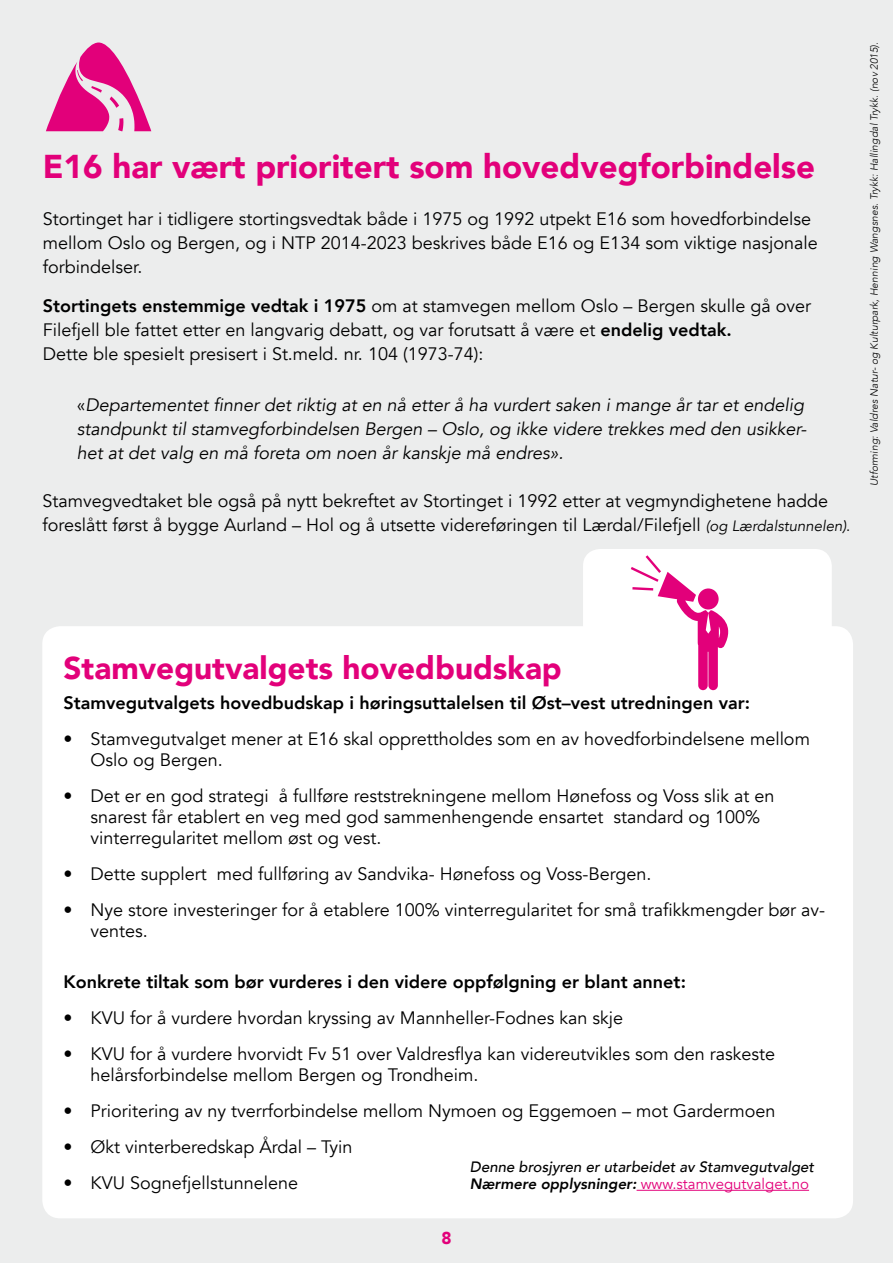
<style>
.page{position:relative;width:893px;height:1263px;background:#eceded}
.page>*{position:absolute;margin:0;border:0;box-sizing:border-box;transform-origin:0 0}
.t1{font:900 33px "Avenir";color:#e2007a}
.t2{font:900 31.5px "Avenir";color:#e2007a}
.t3{font:18px/24px "Avenir";color:#000}
.t4{font:italic 18px/24px "Avenir";color:#000}
.t5{font:800 18px "Avenir";color:#000}
.t6{font:900 17.1px "Avenir";color:#e2007a}
.t7{font:italic 500 15px/17.2px "Avenir";color:#000}
.t8{font:italic 300 10.5px "Avenir";color:#000}
.s1{font-weight:800}
.s2{font-style:normal}
.s3{font-style:italic;font-size:15px}
.s4{font-size:15px}
.s5{font-weight:400;font-style:normal;color:#e2007a}
</style>
<div class="page">
<div style="left:583px;top:549px;width:249px;height:137px;background:#fff;border-radius:17px"></div>
<svg style="left:46px;top:43px;width:105px;height:88px"></svg>
<div style="left:42px;top:626px;width:811px;height:592px;background:#fff;border-radius:18px"></div>
<svg style="left:631px;top:555px;width:98px;height:135px"></svg>
<hr style="left:637px;top:1190px;width:172px;height:1px;background:#e2007a">
<h1 class="t1" style="left:43px;top:139px;width:774px">E16 har vært prioritert som hovedvegforbindelse</h1>
<p class="t3" style="left:43px;top:207px;width:776px">Stortinget har i tidligere stortingsvedtak både i 1975 og 1992 utpekt E16 som hovedforbindelse mellom Oslo og Bergen, og i NTP 2014-2023 beskrives både E16 og E134 som viktige nasjonale forbindelser.</p>
<p class="t3" style="left:43px;top:294px;width:770px"><span class="s1">Stortingets enstemmige vedtak i 1975</span> om at stamvegen mellom Oslo – Bergen skulle gå over<br>Filefjell ble fattet etter en langvarig debatt, og var forutsatt å være et <span class="s1">endelig vedtak.<br></span>Dette ble spesielt presisert i St.meld. nr. 104 (1973-74):</p>
<p class="t4" style="left:77px;top:393px;width:731px"><span class="s2">«</span>Departementet finner det riktig at en nå etter å ha vurdert saken i mange år tar et endelig standpunkt til stamvegforbindelsen Bergen – Oslo, og ikke videre trekkes med den usikker&shy;het at det valg en må foreta om noen år kanskje må endres».</p>
<p class="t3" style="left:43px;top:489px;width:809px">Stamvegvedtaket ble også på nytt bekreftet av Stortinget i 1992 etter at vegmyndighetene hadde foreslått først å bygge Aurland – Hol og å utsette videreføringen til Lærdal/Filefjell <span class="s3">(og Lærdalstunnelen)</span><span class="s4">.</span></p>
<p class="t8" style="left:868px;top:486px;width:445px;rotate:-90deg">Utforming: Valdres Natur- og Kulturpark, Henning Wangsnes. Trykk: Hallingdal Trykk. (nov 2015).</p>
<h2 class="t2" style="left:64px;top:641px;width:500px">Stamvegutvalgets hovedbudskap</h2>
<p class="t5" style="left:64px;top:689px;width:688px">Stamvegutvalgets hovedbudskap i høringsuttalelsen til Øst–vest utredningen var:</p>
<p class="t3" style="left:91px;top:728px;width:721px;line-height:21px;text-indent:-27px">• Stamvegutvalget mener at E16 skal opprettholdes som en av hovedforbindelsene mellom<br>Oslo og Bergen.</p>
<p class="t3" style="left:91px;top:786px;width:685px;line-height:21px;text-indent:-27px">• Det er en god strategi å fullføre reststrekningene mellom Hønefoss og Voss slik at en snarest får etablert en veg med god sammenhengende ensartet standard og 100% vinterregularitet mellom øst og vest.</p>
<p class="t3" style="left:64px;top:862px;width:590px">• Dette supplert med fullføring av Sandvika- Hønefoss og Voss-Bergen.</p>
<p class="t3" style="left:91px;top:900px;width:736px;line-height:21px;text-indent:-27px">• Nye store investeringer for å etablere 100% vinterregularitet for små trafikkmengder bør av&shy;ventes.</p>
<p class="t5" style="left:64px;top:968px;width:624px">Konkrete tiltak som bør vurderes i den videre oppfølgning er blant annet:</p>
<p class="t3" style="left:64px;top:1006px;width:561px">• KVU for å vurdere hvordan kryssing av Mannheller-Fodnes kan skje</p>
<p class="t3" style="left:91px;top:1044px;width:686px;line-height:21px;text-indent:-27px">• KVU for å vurdere hvorvidt Fv 51 over Valdresflya kan videreutvikles som den raskeste helårsforbindelse mellom Bergen og Trondheim.</p>
<p class="t3" style="left:64px;top:1099px;width:713px">• Prioritering av ny tverrforbindelse mellom Nymoen og Eggemoen – mot Gardermoen</p>
<p class="t3" style="left:64px;top:1135px;width:290px">• Økt vinterberedskap Årdal – Tyin</p>
<p class="t3" style="left:64px;top:1171px;width:236px">• KVU Sognefjellstunnelene</p>
<p class="t7" style="left:470px;top:1158px;width:346px">Denne brosjyren er utarbeidet av Stamvegutvalget<br><span class="s1">Nærmere opplysninger:</span> <span class="s5">www.stamvegutvalget.no</span></p>
<p class="t6" style="left:441px;top:1223px;width:12px">8</p>
</div>
